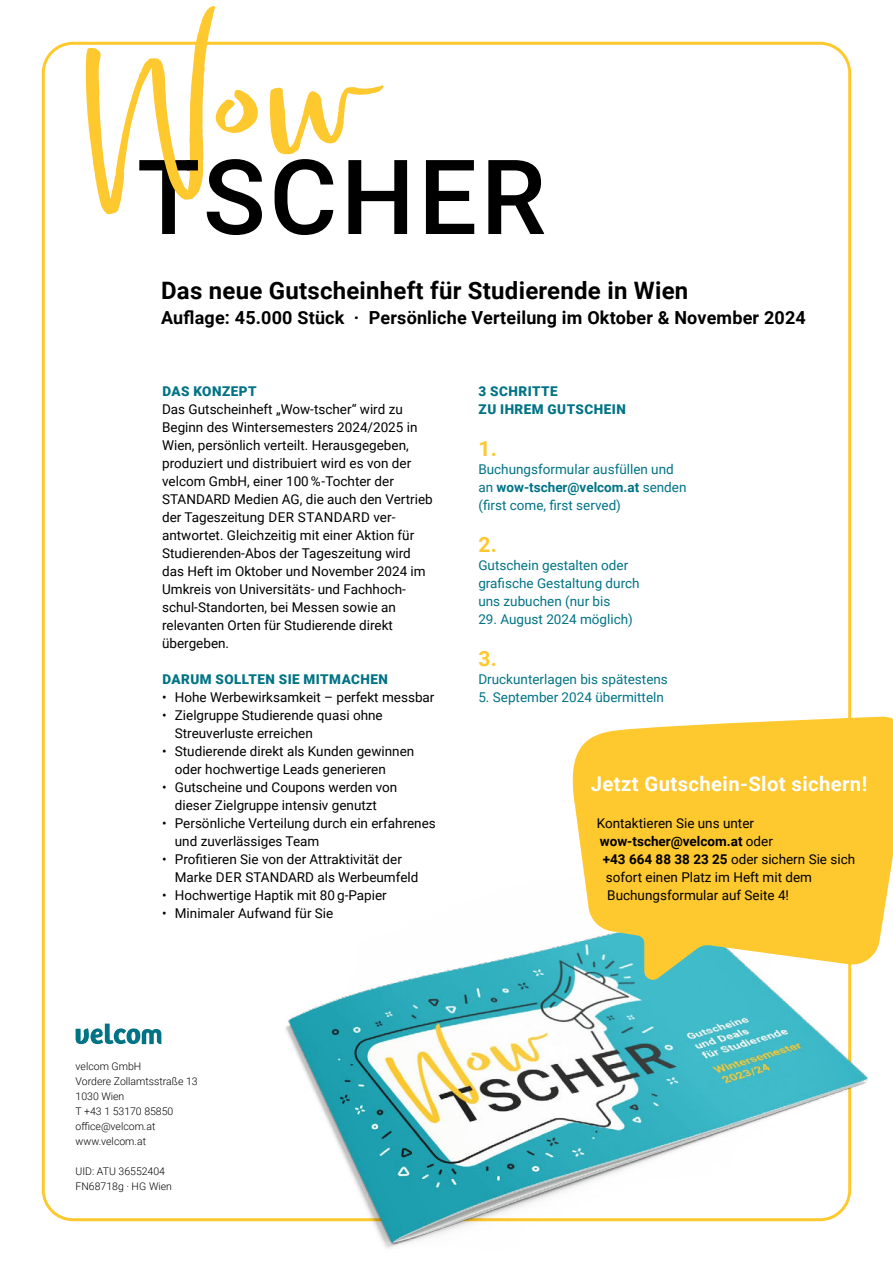
<style>
.page{position:relative;width:893px;height:1263px;background:#fff}
.page>*{position:absolute;margin:0;border:0;box-sizing:border-box;transform-origin:0 0}
.t1{font:500 103.95px "Roboto";letter-spacing:.035em;color:#000}
.t2{font:700 24px "Roboto";letter-spacing:.01em;color:#000}
.t3{font:700 21px "Roboto";color:#fec82f}
.t4{font:700 20.25px "Roboto";letter-spacing:.02em;color:#fff}
.t5{font:700 18px "Roboto";letter-spacing:.01em;color:#000}
.t6{font:13.5px/18px "Roboto";color:#000}
.t7{font:13.5px/18px "Roboto";color:#007385}
.t8{font:900 13.5px/18px "Roboto";letter-spacing:.035em;color:#007385}
.t9{font:700 13.5px "Roboto";color:#000}
.t10{font:300 10.5px/15px "Roboto";color:#000}
.s1{font-weight:700}
.s2{font-weight:400}
</style>
<div class="page">
<svg style="left:76px;top:1023px;width:85px;height:21px"></svg>
<img style="left:183px;top:945px;width:685px;height:304px">
<svg style="left:565px;top:716px;width:328px;height:266px;background:#f1cd52"></svg>
<svg style="left:75px;top:41px;width:316px;height:4px"></svg>
<h1 class="t1" style="left:137px;top:137px;width:410px">TSCHER</h1>
<h2 class="t2" style="left:161px;top:281px;width:529px">Das neue Gutscheinheft für Studierende in Wien</h2>
<h3 class="t5" style="left:161px;top:305px;width:646px">Auflage: 45.000 Stück · Persönliche Verteilung im Oktober &amp; November 2024</h3>
<p class="t8" style="left:162px;top:382px;width:96px">DAS KONZEPT</p>
<p class="t6" style="left:162px;top:400px;width:272px">Das Gutscheinheft „Wow-tscher“ wird zu Beginn des Wintersemesters 2024/2025 in Wien, persönlich verteilt. Herausgegeben, produziert und distribuiert wird es von der velcom GmbH, einer 100 %-Tochter der STANDARD Medien AG, die auch den Vertrieb der Tageszeitung DER STANDARD ver&shy;antwortet. Gleichzeitig mit einer Aktion für Studierenden-Abos der Tageszeitung wird das Heft im Oktober und November 2024 im Umkreis von Universitäts- und Fachhoch&shy;schul-Standorten, bei Messen sowie an relevanten Orten für Studierende direkt übergeben.</p>
<p class="t8" style="left:162px;top:670px;width:227px">DARUM SOLLTEN SIE MITMACHEN</p>
<p class="t6" style="left:162px;top:689px;width:274px">• Hohe Werbewirksamkeit – perfekt messbar</p>
<p class="t6" style="left:175px;top:707px;width:209px;text-indent:-13px">• Zielgruppe Studierende quasi ohne<br>Streuverluste erreichen</p>
<p class="t6" style="left:175px;top:743px;width:241px;text-indent:-13px">• Studierende direkt als Kunden gewinnen oder hochwertige Leads generieren</p>
<p class="t6" style="left:162px;top:779px;width:237px;text-align:center">• Gutscheine und Coupons werden von dieser Zielgruppe intensiv genutzt</p>
<p class="t6" style="left:175px;top:815px;width:262px;text-indent:-13px">• Persönliche Verteilung durch ein erfahrenes und zuverlässiges Team</p>
<p class="t6" style="left:175px;top:851px;width:245px;text-indent:-13px">• Profitieren Sie von der Attraktivität der<br>Marke DER STANDARD als Werbeumfeld</p>
<p class="t6" style="left:162px;top:887px;width:226px">• Hochwertige Haptik mit 80 g-Papier</p>
<p class="t6" style="left:162px;top:905px;width:173px">• Minimaler Aufwand für Sie</p>
<p class="t8" style="left:479px;top:382px;width:149px">3 SCHRITTE<br>ZU IHREM GUTSCHEIN</p>
<h3 class="t3" style="left:478px;top:440px;width:20px">1.</h3>
<p class="t7" style="left:478px;top:461px;width:210px">Buchungsformular ausfüllen und an <span class="s1">wow-tscher@velcom.at</span> senden (first come, first served)</p>
<h3 class="t3" style="left:478px;top:536px;width:20px">2.</h3>
<p class="t7" style="left:478px;top:555px;width:163px">Gutschein gestalten oder grafische Gestaltung durch uns zubuchen (nur bis</p>
<p class="t7" style="left:478px;top:609px;width:156px">29. August 2024 möglich)</p>
<h3 class="t3" style="left:478px;top:650px;width:20px">3.</h3>
<p class="t7" style="left:478px;top:669px;width:191px">Druckunterlagen bis spätestens</p>
<p class="t7" style="left:478px;top:687px;width:187px">5. September 2024 übermitteln</p>
<h3 class="t4" style="left:591px;top:775px;width:278px">Jetzt Gutschein-Slot sichern!</h3>
<p class="t6" style="left:597px;top:814px;width:159px">Kontaktieren Sie uns unter</p>
<p class="t9" style="left:600px;top:836px;width:175px">wow-tscher@velcom.at <span class="s2">oder</span></p>
<p class="t6" style="left:603px;top:850px;width:254px"><span class="s1">+43 664 88 38 23 25</span> oder sichern Sie sich</p>
<p class="t6" style="left:606px;top:868px;width:208px">sofort einen Platz im Heft mit dem</p>
<p class="t6" style="left:607px;top:886px;width:183px">Buchungsformular auf Seite 4!</p>
<p class="t10" style="left:76px;top:1059px;width:124px">velcom GmbH<br>Vordere Zollamtsstraße 13<br>1030 Wien<br>T +43 1 53170 85850 office@velcom.at www.velcom.at</p>
<p class="t10" style="left:76px;top:1164px;width:98px">UID: ATU 36552404<br>FN68718g · HG Wien</p>
</div>
